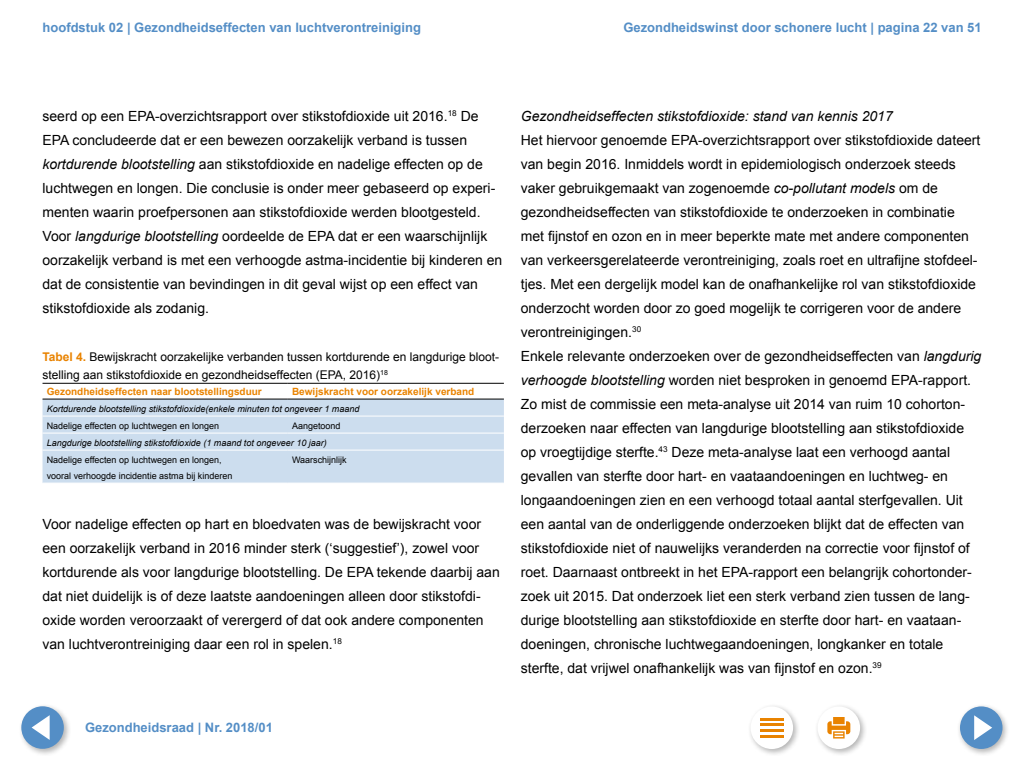
<style>
.page{position:relative;width:1024px;height:768px;background:#fff}
.page>*{position:absolute;margin:0;border:0;box-sizing:border-box;transform-origin:0 0}
.t1{font:14px/24px "Arial";color:#000}
.t2{font:italic 14px "Arial";color:#000}
.t3{font:700 13px "Arial";color:#548ec6}
.t4{font:12px/18px "Arial";color:#000}
.t5{font:700 10px "Arial";color:#e98300}
.t6{font:9px/16px "Arial";color:#000}
.t7{font:italic 9px "Arial";color:#000}
.s1{font-style:italic}
.s2{font-weight:700;color:#e98300}
</style>
<div class="page">
<svg style="left:43px;top:398px;width:461px;height:1px"></svg>
<div style="left:43px;top:400px;width:461px;height:83px;background:#cde"></div>
<hr style="left:43px;top:416px;width:245px;height:1px;background:#fff">
<hr style="left:288px;top:416px;width:216px;height:1px;background:#fff">
<hr style="left:43px;top:433px;width:245px;height:1px;background:#fff">
<hr style="left:288px;top:433px;width:216px;height:1px;background:#fff">
<hr style="left:43px;top:450px;width:245px;height:1px;background:#fff">
<hr style="left:288px;top:450px;width:216px;height:1px;background:#fff">
<hr style="left:43px;top:383px;width:245px;height:1px;background:#000">
<hr style="left:288px;top:383px;width:216px;height:1px;background:#000">
<hr style="left:43px;top:399px;width:245px;height:1px;background:#000">
<hr style="left:288px;top:399px;width:216px;height:1px;background:#000">
<div style="left:814px;top:703px;width:53px;height:53px;background:#000;opacity:.3"></div>
<div style="left:818px;top:707px;width:42px;height:42px;background:#fff;border-radius:50%"></div>
<svg style="left:827px;top:717px;width:23px;height:22px"></svg>
<div style="left:747px;top:703px;width:53px;height:53px;background:#000;opacity:.3"></div>
<div style="left:751px;top:707px;width:42px;height:42px;background:#fff;border-radius:50%"></div>
<hr style="left:760px;top:718px;width:24px;height:2px;background:#e98300">
<hr style="left:760px;top:724px;width:24px;height:2px;background:#e98300">
<hr style="left:760px;top:730px;width:24px;height:2px;background:#e98300">
<hr style="left:760px;top:735px;width:24px;height:2px;background:#e98300">
<div style="left:18px;top:703px;width:53px;height:53px;background:#000;opacity:.3"></div>
<div style="left:21px;top:706px;width:43px;height:43px;background:#548ec6;border-radius:50%"></div>
<svg style="left:32px;top:715px;width:18px;height:25px"></svg>
<div style="left:957px;top:703px;width:53px;height:53px;background:#000;opacity:.3"></div>
<div style="left:960px;top:706px;width:43px;height:43px;background:#548ec6;border-radius:50%"></div>
<svg style="left:974px;top:715px;width:18px;height:25px"></svg>
<p class="t3" style="left:43px;top:19px;width:380px">hoofdstuk 02 | Gezondheidseffecten van luchtverontreiniging</p>
<p class="t3" style="left:623px;top:19px;width:360px">Gezondheidswinst door schonere lucht | pagina 22 van 51</p>
<p class="t1" style="left:43px;top:104px;width:461px">seerd op een EPA-overzichtsrapport over stikstofdioxide uit 2016.<sup>18</sup> De EPA concludeerde dat er een bewezen oorzakelijk verband is tussen <span class="s1">kortdurende blootstelling</span> aan stikstofdioxide en nadelige effecten op de luchtwegen en longen. Die conclusie is onder meer gebaseerd op experi&shy;menten waarin proefpersonen aan stikstofdioxide werden blootgesteld.<br>Voor <span class="s1">langdurige blootstelling</span> oordeelde de EPA dat er een waarschijnlijk oorzakelijk verband is met een verhoogde astma-incidentie bij kinderen en dat de consistentie van bevindingen in dit geval wijst op een effect van stikstofdioxide als zodanig.</p>
<p class="t4" style="left:43px;top:348px;width:458px"><span class="s2">Tabel 4.</span> Bewijskracht oorzakelijke verbanden tussen kortdurende en langdurige bloot&shy;stelling aan stikstofdioxide en gezondheidseffecten (EPA, 2016)<sup>18</sup></p>
<p class="t5" style="left:47px;top:385px;width:217px">Gezondheidseffecten naar blootstellingsduur</p>
<p class="t5" style="left:292px;top:385px;width:184px">Bewijskracht voor oorzakelijk verband</p>
<p class="t7" style="left:47px;top:403px;width:314px">Kortdurende blootstelling stikstofdioxide(enkele minuten tot ongeveer 1 maand</p>
<p class="t6" style="left:47px;top:418px;width:174px">Nadelige effecten op luchtwegen en longen</p>
<p class="t6" style="left:292px;top:418px;width:50px">Aangetoond</p>
<p class="t7" style="left:47px;top:437px;width:282px">Langdurige blootstelling stikstofdioxide (1 maand tot ongeveer 10 jaar)</p>
<p class="t6" style="left:47px;top:452px;width:187px">Nadelige effecten op luchtwegen en longen, vooral verhoogde incidentie astma bij kinderen</p>
<p class="t6" style="left:292px;top:452px;width:56px">Waarschijnlijk</p>
<p class="t1" style="left:43px;top:512px;width:459px">Voor nadelige effecten op hart en bloedvaten was de bewijskracht voor een oorzakelijk verband in 2016 minder sterk (‘suggestief’), zowel voor kortdurende als voor langdurige blootstelling. De EPA tekende daarbij aan dat niet duidelijk is of deze laatste aandoeningen alleen door stikstofdi&shy;oxide worden veroorzaakt of verergerd of dat ook andere componenten van luchtverontreiniging daar een rol in spelen.<sup>18</sup></p>
<p class="t3" style="left:85px;top:719px;width:189px">Gezondheidsraad | Nr. 2018/01</p>
<p class="t2" style="left:521px;top:107px;width:373px">Gezondheidseffecten stikstofdioxide: stand van kennis 2017</p>
<p class="t1" style="left:521px;top:128px;width:462px">Het hiervoor genoemde EPA-overzichtsrapport over stikstofdioxide dateert van begin 2016. Inmiddels wordt in epidemiologisch onderzoek steeds vaker gebruikgemaakt van zogenoemde <span class="s1">co-pollutant models</span> om de gezondheidseffecten van stikstofdioxide te onderzoeken in combinatie met fijnstof en ozon en in meer beperkte mate met andere componenten van verkeersgerelateerde verontreiniging, zoals roet en ultrafijne stofdeel&shy;tjes. Met een dergelijk model kan de onafhankelijke rol van stikstofdioxide onderzocht worden door zo goed mogelijk te corrigeren voor de andere verontreinigingen.<sup>30<br></sup>Enkele relevante onderzoeken over de gezondheidseffecten van <span class="s1">langdurig verhoogde blootstelling</span> worden niet besproken in genoemd EPA-rapport.<br>Zo mist de commissie een meta-analyse uit 2014 van ruim 10 cohorton&shy;derzoeken naar effecten van langdurige blootstelling aan stikstofdioxide op vroegtijdige sterfte.<sup>43</sup> Deze meta-analyse laat een verhoogd aantal gevallen van sterfte door hart- en vaataandoeningen en luchtweg- en longaandoeningen zien en een verhoogd totaal aantal sterfgevallen. Uit een aantal van de onderliggende onderzoeken blijkt dat de effecten van stikstofdioxide niet of nauwelijks veranderden na correctie voor fijnstof of roet. Daarnaast ontbreekt in het EPA-rapport een belangrijk cohortonder&shy;zoek uit 2015. Dat onderzoek liet een sterk verband zien tussen de lang&shy;durige blootstelling aan stikstofdioxide en sterfte door hart- en vaataan&shy;doeningen, chronische luchtwegaandoeningen, longkanker en totale sterfte, dat vrijwel onafhankelijk was van fijnstof en ozon.<sup>39</sup></p>
</div>
